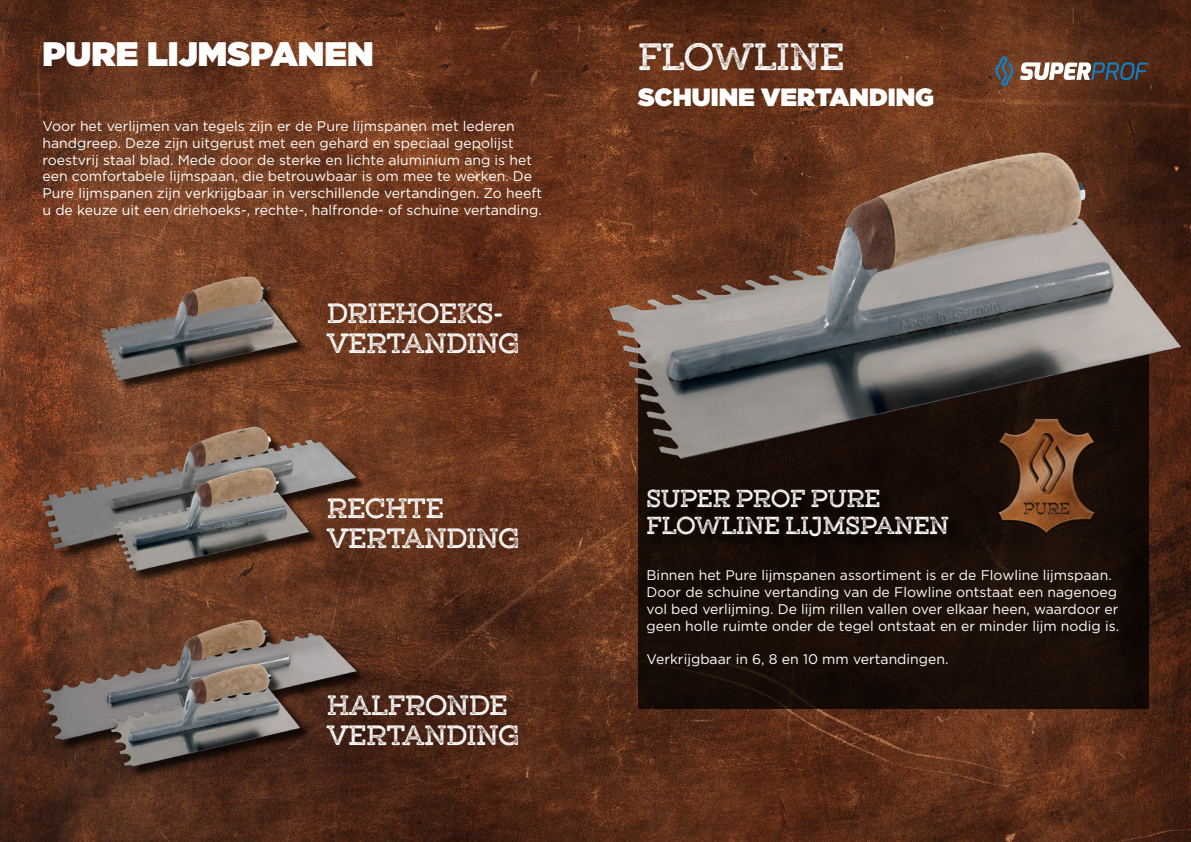
<style>
.page{position:relative;width:1191px;height:842px;background:#fff}
.page>*{position:absolute;margin:0;border:0;box-sizing:border-box;transform-origin:0 0}
.t1{font:900 34px "Gotham";color:#fff}
.t2{font:700 34px "Gist X Upr";color:#fff}
.t3{font:700 25px/30px "Gist X Upr";color:#fff}
.t4{font:900 25px "Gotham";color:#fff}
.t5{font:700 22px/26.4px "Gist X Upr";color:#fff}
.t6{font:14px/16.8px "Gotham";color:#fff}
</style>
<div class="page">
<img style="left:0;top:0;width:1191px;height:842px">
<div style="left:103px;top:278px;width:206px;height:114px;background:#000;opacity:.75"></div>
<img style="left:99px;top:228px;width:200px;height:195px">
<img style="left:38px;top:423px;width:323px;height:149px">
<div style="left:45px;top:621px;width:323px;height:131px;background:#000;opacity:.75"></div>
<img style="left:38px;top:616px;width:323px;height:226px">
<div style="left:116px;top:469px;width:204px;height:114px;background:#000;opacity:.75"></div>
<img style="left:111px;top:419px;width:200px;height:155px">
<div style="left:110px;top:665px;width:202px;height:113px;background:#000;opacity:.75"></div>
<img style="left:104px;top:615px;width:200px;height:200px">
<div style="left:638px;top:328px;width:510px;height:381px;background:#1a0d07"></div>
<img style="left:600px;top:10px;width:591px;height:591px">
<div style="left:649px;top:491px;width:312px;height:57px;background:#120804"></div>
<img style="left:982px;top:405px;width:128px;height:144px">
<svg style="left:1020px;top:62px;width:128px;height:19px"></svg>
<svg style="left:995px;top:56px;width:18px;height:30px"></svg>
<h1 class="t1" style="left:43px;top:30px;width:332px">PURE LIJMSPANEN</h1>
<p class="t6" style="left:43px;top:117px;width:501px">Voor het verlijmen van tegels zijn er de Pure lijmspanen met lederen handgreep. Deze zijn uitgerust met een gehard en speciaal gepolijst roestvrij staal blad. Mede door de sterke en lichte aluminium ang is het een comfortabele lijmspaan, die betrouwbaar is om mee te werken. De Pure lijmspanen zijn verkrijgbaar in verschillende vertandingen. Zo heeft u de keuze uit een driehoeks-, rechte-, halfronde- of schuine vertanding.</p>
<h2 class="t3" style="left:327px;top:300px;width:194px">DRIEHOEKS-<br>VERTANDING</h2>
<h2 class="t3" style="left:327px;top:494px;width:194px">RECHTE<br>VERTANDING</h2>
<h2 class="t3" style="left:327px;top:691px;width:194px">HALFRONDE<br>VERTANDING</h2>
<h1 class="t2" style="left:638px;top:33px;width:208px">FLOWLINE</h1>
<h2 class="t4" style="left:638px;top:80px;width:297px">SCHUINE VERTANDING</h2>
<h3 class="t5" style="left:646px;top:487px;width:304px">SUPER PROF PURE<br>FLOWLINE LIJMSPANEN</h3>
<p class="t6" style="left:646px;top:567px;width:474px">Binnen het Pure lijmspanen assortiment is er de Flowline lijmspaan.<br>Door de schuine vertanding van de Flowline ontstaat een nagenoeg vol bed verlijming. De lijm rillen vallen over elkaar heen, waardoor er geen holle ruimte onder de tegel ontstaat en er minder lijm nodig is.</p>
<p class="t6" style="left:646px;top:651px;width:303px">Verkrijgbaar in 6, 8 en 10 mm vertandingen.</p>
</div>
